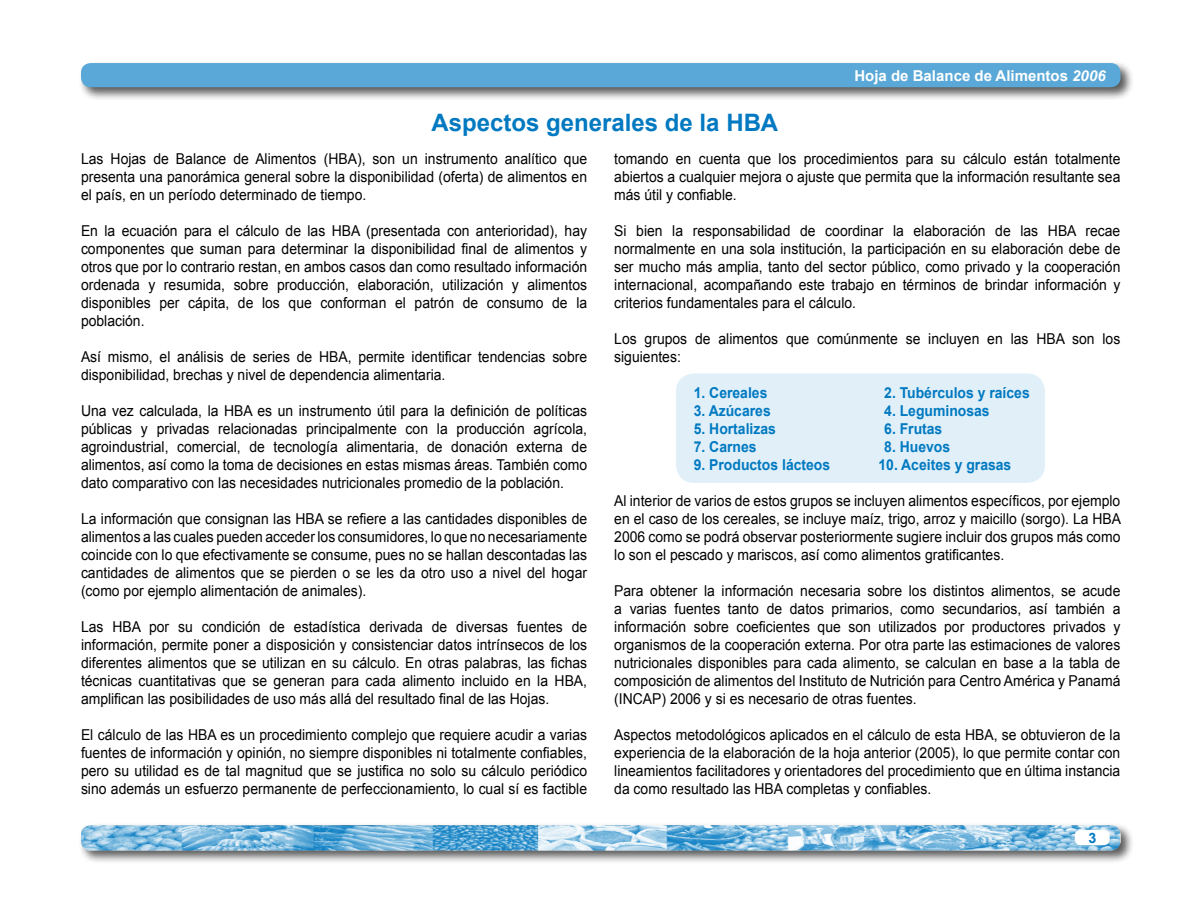
<style>
.page{position:relative;width:1188px;height:918px;background:#fff}
.page>*{position:absolute;margin:0;border:0;box-sizing:border-box;transform-origin:0 0}
.t1{font:700 24px "Arial";color:#0079c1}
.t2{font:15px/18px "Arial";color:#000;text-align:justify;scale:.93 1}
.t3{font:700 15px "Arial";color:#0079c1;scale:.93 1}
.t4{font:700 15px "Arial";color:#fff}
.t5{font:700 14.25px "Arial";color:#0079c1}
.s1{font-style:italic}
</style>
<div class="page">
<div style="left:78px;top:822px;width:1063px;height:48px;background:#000;opacity:.65"></div>
<img style="left:81px;top:825px;width:1039px;height:25px">
<div style="left:78px;top:60px;width:1063px;height:48px;background:#000;opacity:.65"></div>
<div style="left:81px;top:63px;width:1040px;height:24px;background:#59a8d7;border-radius:10px"></div>
<div style="left:1075px;top:830px;width:35px;height:15px;background:#fff;border-radius:5px"></div>
<div style="left:676px;top:374px;width:369px;height:109px;background:#e0eff8;border-radius:18px"></div>
<h1 class="t1" style="left:432px;top:107px;width:348px">Aspectos generales de la HBA</h1>
<p class="t4" style="left:854px;top:66px;width:253px">Hoja de Balance de Alimentos <span class="s1">2006</span></p>
<p class="t2" style="left:81px;top:150px;width:546px">Las Hojas de Balance de Alimentos (HBA), son un instrumento analítico que presenta una panorámica general sobre la disponibilidad (oferta) de alimentos en el país, en un período determinado de tiempo.</p>
<p class="t2" style="left:81px;top:222px;width:546px">En la ecuación para el cálculo de las HBA (presentada con anterioridad), hay componentes que suman para determinar la disponibilidad final de alimentos y otros que por lo contrario restan, en ambos casos dan como resultado información ordenada y resumida, sobre producción, elaboración, utilización y alimentos disponibles per cápita, de los que conforman el patrón de consumo de la población.</p>
<p class="t2" style="left:81px;top:348px;width:546px">Así mismo, el análisis de series de HBA, permite identificar tendencias sobre disponibilidad, brechas y nivel de dependencia alimentaria.</p>
<p class="t2" style="left:81px;top:402px;width:546px">Una vez calculada, la HBA es un instrumento útil para la definición de políticas públicas y privadas relacionadas principalmente con la producción agrícola, agroindustrial, comercial, de tecnología alimentaria, de donación externa de alimentos, así como la toma de decisiones en estas mismas áreas. También como dato comparativo con las necesidades nutricionales promedio de la población.</p>
<p class="t2" style="left:81px;top:510px;width:546px">La información que consignan las HBA se refiere a las cantidades disponibles de alimentos a las cuales pueden acceder los consumidores, lo que no necesariamente coincide con lo que efectivamente se consume, pues no se hallan descontadas las cantidades de alimentos que se pierden o se les da otro uso a nivel del hogar (como por ejemplo alimentación de animales).</p>
<p class="t2" style="left:81px;top:618px;width:546px">Las HBA por su condición de estadística derivada de diversas fuentes de información, permite poner a disposición y consistenciar datos intrínsecos de los diferentes alimentos que se utilizan en su cálculo. En otras palabras, las fichas técnicas cuantitativas que se generan para cada alimento incluido en la HBA, amplifican las posibilidades de uso más allá del resultado final de las Hojas.</p>
<p class="t2" style="left:81px;top:726px;width:546px">El cálculo de las HBA es un procedimiento complejo que requiere acudir a varias fuentes de información y opinión, no siempre disponibles ni totalmente confiables, pero su utilidad es de tal magnitud que se justifica no solo su cálculo periódico sino además un esfuerzo permanente de perfeccionamiento, lo cual sí es factible</p>
<p class="t2" style="left:614px;top:150px;width:546px">tomando en cuenta que los procedimientos para su cálculo están totalmente abiertos a cualquier mejora o ajuste que permita que la información resultante sea más útil y confiable.</p>
<p class="t2" style="left:614px;top:222px;width:546px">Si bien la responsabilidad de coordinar la elaboración de las HBA recae normalmente en una sola institución, la participación en su elaboración debe de ser mucho más amplia, tanto del sector público, como privado y la cooperación internacional, acompañando este trabajo en términos de brindar información y criterios fundamentales para el cálculo.</p>
<p class="t2" style="left:614px;top:330px;width:546px">Los grupos de alimentos que comúnmente se incluyen en las HBA son los siguientes:</p>
<p class="t3" style="left:694px;top:383px;width:81px">1. Cereales</p>
<p class="t3" style="left:884px;top:383px;width:158px">2. Tubérculos y raíces</p>
<p class="t3" style="left:694px;top:401px;width:84px">3. Azúcares</p>
<p class="t3" style="left:884px;top:401px;width:115px">4. Leguminosas</p>
<p class="t3" style="left:694px;top:419px;width:90px">5. Hortalizas</p>
<p class="t3" style="left:884px;top:419px;width:64px">6. Frutas</p>
<p class="t3" style="left:694px;top:437px;width:69px">7. Carnes</p>
<p class="t3" style="left:884px;top:437px;width:72px">8. Huevos</p>
<p class="t3" style="left:694px;top:455px;width:148px">9. Productos lácteos</p>
<p class="t3" style="left:879px;top:455px;width:144px">10. Aceites y grasas</p>
<p class="t2" style="left:614px;top:492px;width:547px">Al interior de varios de estos grupos se incluyen alimentos específicos, por ejemplo en el caso de los cereales, se incluye maíz, trigo, arroz y maicillo (sorgo). La HBA 2006 como se podrá observar posteriormente sugiere incluir dos grupos más como lo son el pescado y mariscos, así como alimentos gratificantes.</p>
<p class="t2" style="left:614px;top:582px;width:546px">Para obtener la información necesaria sobre los distintos alimentos, se acude a varias fuentes tanto de datos primarios, como secundarios, así también a información sobre coeficientes que son utilizados por productores privados y organismos de la cooperación externa. Por otra parte las estimaciones de valores nutricionales disponibles para cada alimento, se calculan en base a la tabla de composición de alimentos del Instituto de Nutrición para Centro América y Panamá (INCAP) 2006 y si es necesario de otras fuentes.</p>
<p class="t2" style="left:614px;top:726px;width:546px">Aspectos metodológicos aplicados en el cálculo de esta HBA, se obtuvieron de la experiencia de la elaboración de la hoja anterior (2005), lo que permite contar con lineamientos facilitadores y orientadores del procedimiento que en última instancia da como resultado las HBA completas y confiables.</p>
<p class="t5" style="left:1088px;top:828px;width:9px">3</p>
</div>
